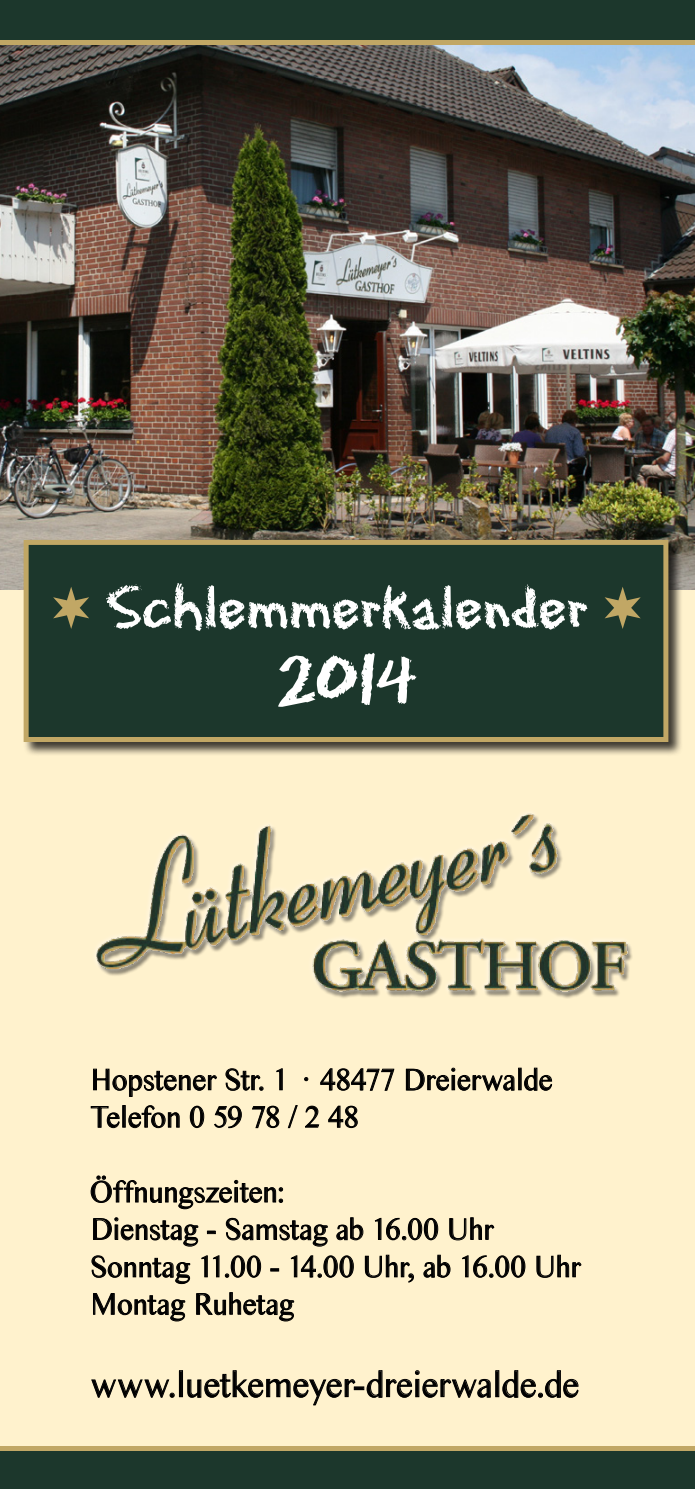
<style>
.page{position:relative;width:695px;height:1489px;background:#fff}
.page>*{position:absolute;margin:0;border:0;box-sizing:border-box;transform-origin:0 0}
.t1{font:75px "Eraser Dust";color:#fff}
.t2{font:65px "Eraser Dust";color:#fff}
.t3{font:37.5px "Times Sans Serif";letter-spacing:-.01em;color:#000}
.t4{font:31.25px "Times Sans Serif";letter-spacing:-.015em;color:#000}
</style>
<div class="page">
<div style="left:0;top:0;width:694px;height:1488px;background:#fff2cd"></div>
<img style="left:0;top:45px;width:694px;height:544px">
<svg style="left:93px;top:1068px;width:124px;height:29px"></svg>
<svg style="left:225px;top:1068px;width:39px;height:23px"></svg>
<svg style="left:276px;top:1068px;width:7px;height:22px"></svg>
<svg style="left:304px;top:1077px;width:5px;height:4px"></svg>
<svg style="left:320px;top:1068px;width:75px;height:23px"></svg>
<svg style="left:405px;top:1067px;width:110px;height:24px"></svg>
<div style="left:518px;top:1068px;width:3px;height:21px;border:1px solid #000"></div>
<svg style="left:524px;top:1067px;width:28px;height:24px"></svg>
<svg style="left:90px;top:1106px;width:30px;height:22px"></svg>
<svg style="left:128px;top:1105px;width:52px;height:23px"></svg>
<svg style="left:189px;top:1105px;width:16px;height:23px"></svg>
<svg style="left:214px;top:1105px;width:28px;height:23px"></svg>
<svg style="left:252px;top:1105px;width:28px;height:23px"></svg>
<svg style="left:287px;top:1105px;width:11px;height:23px"></svg>
<svg style="left:305px;top:1105px;width:15px;height:23px"></svg>
<svg style="left:328px;top:1105px;width:30px;height:23px"></svg>
<svg style="left:90px;top:1175px;width:194px;height:34px"></svg>
<svg style="left:93px;top:1217px;width:106px;height:30px"></svg>
<svg style="left:225px;top:1217px;width:103px;height:30px"></svg>
<svg style="left:336px;top:1217px;width:28px;height:23px"></svg>
<svg style="left:374px;top:1217px;width:65px;height:23px"></svg>
<svg style="left:449px;top:1217px;width:46px;height:24px"></svg>
<svg style="left:91px;top:1255px;width:100px;height:29px"></svg>
<svg style="left:201px;top:1255px;width:61px;height:23px"></svg>
<svg style="left:271px;top:1268px;width:7px;height:2px"></svg>
<svg style="left:290px;top:1255px;width:64px;height:23px"></svg>
<svg style="left:364px;top:1254px;width:50px;height:29px"></svg>
<svg style="left:423px;top:1254px;width:28px;height:24px"></svg>
<svg style="left:462px;top:1255px;width:64px;height:23px"></svg>
<svg style="left:536px;top:1254px;width:46px;height:24px"></svg>
<svg style="left:93px;top:1293px;width:93px;height:29px"></svg>
<svg style="left:196px;top:1292px;width:99px;height:30px"></svg>
<svg style="left:91px;top:1379px;width:84px;height:19px"></svg>
<div style="left:179px;top:1370px;width:3px;height:26px;border:1px solid #000"></div>
<svg style="left:187px;top:1370px;width:304px;height:35px"></svg>
<svg style="left:502px;top:1370px;width:77px;height:28px"></svg>
<div style="left:0;top:1445px;width:694px;height:13px;background:#c1a765"></div>
<div style="left:0;top:1451px;width:694px;height:37px;background:#1c372c"></div>
<div style="left:23px;top:539px;width:660px;height:217px;background:#000;opacity:.75"></div>
<div style="left:24px;top:540px;width:644px;height:202px;background:#1c372c;border:5px solid #c1a765"></div>
<svg style="left:53px;top:587px;width:36px;height:42px"></svg>
<svg style="left:604px;top:587px;width:36px;height:42px"></svg>
<div style="left:0;top:32px;width:694px;height:13px;background:#c1a765"></div>
<div style="left:0;top:0;width:694px;height:40px;background:#1c372c"></div>
<div style="left:91px;top:807px;width:542px;height:189px;background:#fff;opacity:.75"></div>
<img style="left:96px;top:813px;width:531px;height:178px">
<p class="t2" style="left:106px;top:562px;width:483px">Schlemmerkalender</p>
<p class="t1" style="left:275px;top:626px;width:145px">2014</p>
<p class="t4" style="left:90px;top:1058px;width:464px">Hopstener Str. 1 · 48477 Dreierwalde</p>
<p class="t4" style="left:90px;top:1095px;width:270px">Telefon 0 59 78 / 2 48</p>
<p class="t4" style="left:90px;top:1170px;width:196px">Öffnungszeiten:</p>
<p class="t4" style="left:90px;top:1207px;width:405px">Dienstag - Samstag ab 16.00 Uhr</p>
<p class="t4" style="left:90px;top:1245px;width:492px">Sonntag 11.00 - 14.00 Uhr, ab 16.00 Uhr</p>
<p class="t4" style="left:90px;top:1282px;width:205px">Montag Ruhetag</p>
<p class="t3" style="left:90px;top:1358px;width:490px">www.luetkemeyer-dreierwalde.de</p>
</div>
